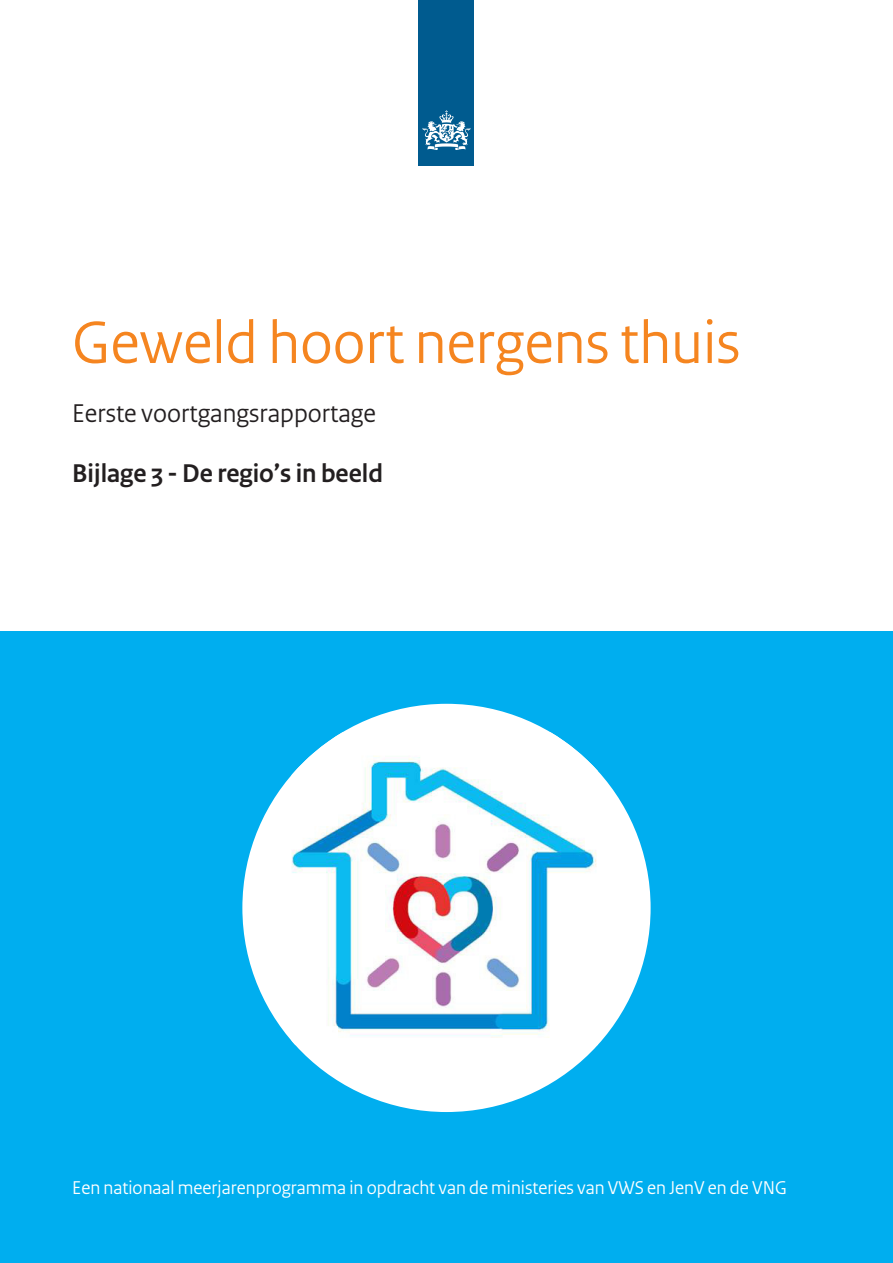
<style>
.page{position:relative;width:893px;height:1263px;background:#fff}
.page>*{position:absolute;margin:0;border:0;box-sizing:border-box;transform-origin:0 0}
._01_RO_Titel_Omslag{font:63px "Rijksoverheid Sans Heading";color:#f58520}
._02_RO_Subtitel{font:27px "Rijksoverheid Sans Heading";color:#231f20}
._02_RO_Subtitel-2{font:700 27px "Rijksoverheid Sans Heading";color:#231f20}
._02_RO_Subtitel-3{font:19.5px "Rijksoverheid Sans Heading";color:#fff}
</style>
<div class="page">
<div style="left:0;top:631px;width:893px;height:632px;background:#00aeef"></div>
<div style="left:242px;top:704px;width:409px;height:408px;background:#fff;border-radius:50%"></div>
<img style="left:292px;top:732px;width:306px;height:313px">
<div style="left:419px;top:0;width:55px;height:166px;background:#005b8f"></div>
<svg style="left:423px;top:110px;width:47px;height:40px"></svg>
<p class="_01_RO_Titel_Omslag" style="left:72px;top:306px;width:669px">Geweld hoort nergens thuis</p>
<p class="_02_RO_Subtitel" style="left:72px;top:398px;width:305px">Eerste voortgangsrapportage</p>
<p class="_02_RO_Subtitel-2" style="left:72px;top:458px;width:312px">Bijlage 3 - De regio’s in beeld</p>
<p class="_02_RO_Subtitel-3" style="left:72px;top:1176px;width:716px">Een nationaal meerjarenprogramma in opdracht van de ministeries van VWS en JenV en de VNG</p>
</div>
